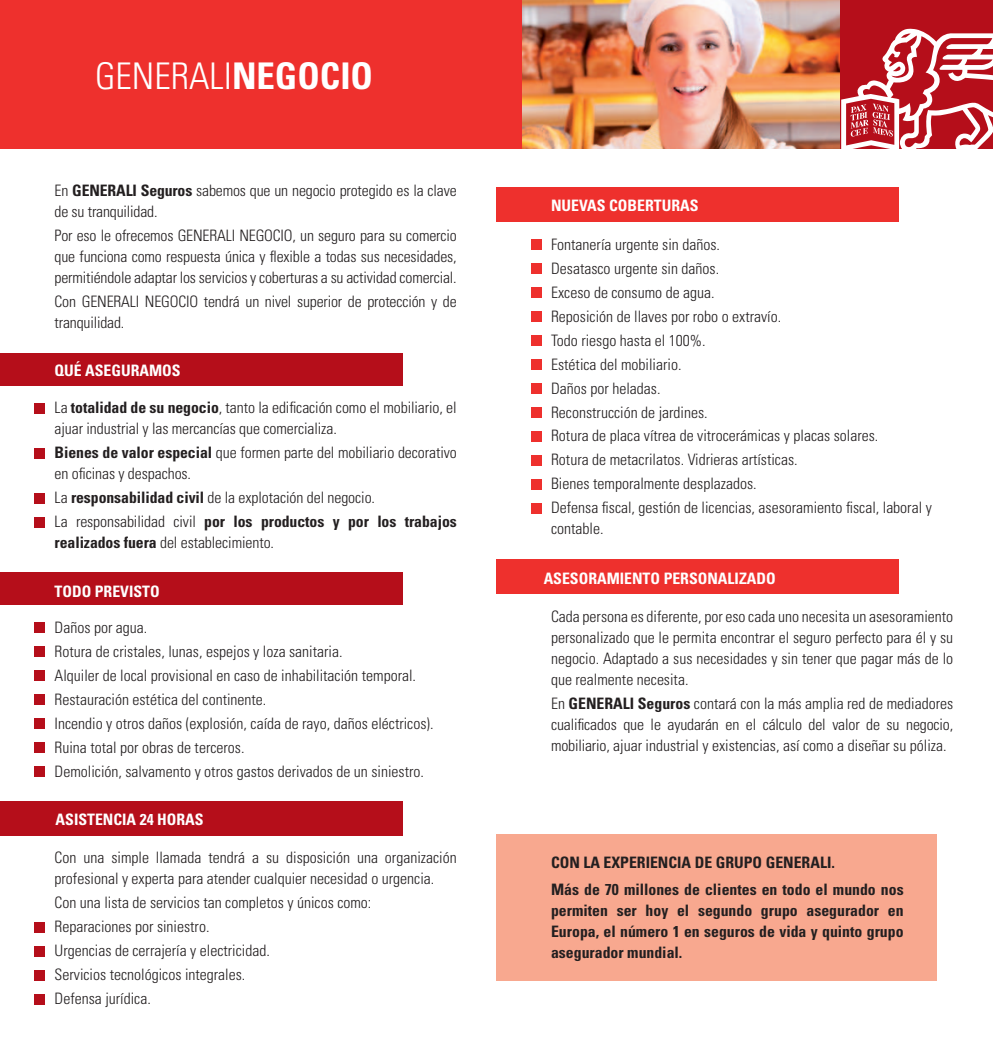
<style>
.page{position:relative;width:993px;height:1042px;background:#fff}
.page>*{position:absolute;margin:0;border:0;box-sizing:border-box;transform-origin:0 0}
.t1{font:300 condensed 36.75px "Univers";color:#fff}
.t2{font:300 condensed 15.75px/24px "Univers";color:#231f20}
.t3{font:700 condensed 15.75px/21px "Univers";color:#231f20}
.t4{font:700 condensed 15.75px "Univers";color:#fff}
.s1{font-weight:700}
</style>
<div class="page">
<img style="left:521px;top:0;width:318px;height:149px">
<div style="left:0;top:0;width:521px;height:149px;background:#ee302d"></div>
<div style="left:839px;top:0;width:153px;height:149px;background:#b50e1a"></div>
<svg style="left:841px;top:28px;width:151px;height:121px"></svg>
<div style="left:0;top:353px;width:402px;height:32px;background:#b50e1a"></div>
<div style="left:0;top:572px;width:402px;height:33px;background:#b50e1a"></div>
<div style="left:35px;top:922px;width:10px;height:10px;background:#b50e1a"></div>
<div style="left:35px;top:946px;width:10px;height:10px;background:#b50e1a"></div>
<div style="left:35px;top:970px;width:10px;height:10px;background:#b50e1a"></div>
<div style="left:35px;top:994px;width:10px;height:10px;background:#b50e1a"></div>
<div style="left:35px;top:403px;width:10px;height:10px;background:#b50e1a"></div>
<div style="left:35px;top:448px;width:10px;height:10px;background:#b50e1a"></div>
<div style="left:35px;top:493px;width:10px;height:11px;background:#b50e1a"></div>
<div style="left:35px;top:518px;width:10px;height:10px;background:#b50e1a"></div>
<div style="left:35px;top:622px;width:10px;height:11px;background:#b50e1a"></div>
<div style="left:35px;top:647px;width:10px;height:10px;background:#b50e1a"></div>
<div style="left:35px;top:670px;width:10px;height:11px;background:#b50e1a"></div>
<div style="left:35px;top:694px;width:10px;height:11px;background:#b50e1a"></div>
<div style="left:35px;top:718px;width:10px;height:10px;background:#b50e1a"></div>
<div style="left:35px;top:742px;width:10px;height:11px;background:#b50e1a"></div>
<div style="left:35px;top:766px;width:10px;height:11px;background:#b50e1a"></div>
<div style="left:0;top:801px;width:402px;height:35px;background:#b50e1a"></div>
<div style="left:496px;top:187px;width:402px;height:35px;background:#ee302d"></div>
<div style="left:496px;top:559px;width:402px;height:35px;background:#ee302d"></div>
<div style="left:531px;top:239px;width:10px;height:11px;background:#ee302d"></div>
<div style="left:531px;top:263px;width:10px;height:10px;background:#ee302d"></div>
<div style="left:531px;top:287px;width:10px;height:11px;background:#ee302d"></div>
<div style="left:531px;top:311px;width:10px;height:11px;background:#ee302d"></div>
<div style="left:531px;top:456px;width:10px;height:10px;background:#ee302d"></div>
<div style="left:531px;top:479px;width:10px;height:10px;background:#ee302d"></div>
<div style="left:531px;top:503px;width:10px;height:10px;background:#ee302d"></div>
<div style="left:531px;top:335px;width:10px;height:11px;background:#ee302d"></div>
<div style="left:531px;top:359px;width:10px;height:11px;background:#ee302d"></div>
<div style="left:531px;top:383px;width:10px;height:10px;background:#ee302d"></div>
<div style="left:531px;top:407px;width:10px;height:10px;background:#ee302d"></div>
<div style="left:531px;top:431px;width:10px;height:10px;background:#ee302d"></div>
<div style="left:496px;top:834px;width:441px;height:146px;background:#f8a88f"></div>
<h1 class="t1" style="left:95px;top:54px;width:279px">GENERALI<span class="s1">NEGOCIO</span></h1>
<p class="t2" style="left:55px;top:180px;width:403px;line-height:21px">En <span class="s1">GENERALI Seguros</span> sabemos que un negocio protegido es la clave de su tranquilidad.</p>
<p class="t2" style="left:55px;top:225px;width:403px;line-height:21px;text-align:justify">Por eso le ofrecemos GENERALI NEGOCIO, un seguro para su comercio que funciona como respuesta única y flexible a todas sus necesidades, permitiéndole adaptar los servicios y coberturas a su actividad comercial.</p>
<p class="t2" style="left:55px;top:291px;width:403px;line-height:21px">Con GENERALI NEGOCIO tendrá un nivel superior de protección y de tranquilidad.</p>
<p class="t4" style="left:55px;top:360px;width:127px">QUÉ ASEGURAMOS</p>
<p class="t2" style="left:55px;top:397px;width:403px;line-height:21px">La <span class="s1">totalidad de su negocio</span>, tanto la edificación como el mobiliario, el ajuar industrial y las mercancías que comercializa.</p>
<p class="t2" style="left:55px;top:442px;width:403px;line-height:21px"><span class="s1">Bienes de valor especial</span> que formen parte del mobiliario decorativo en oficinas y despachos.</p>
<p class="t2" style="left:55px;top:486px;width:403px">La <span class="s1">responsabilidad civil</span> de la explotación del negocio.<br>La responsabilidad civil <span class="s1">por los productos y por los trabajos</span></p>
<p class="t2" style="left:55px;top:531px;width:221px"><span class="s1">realizados fuera</span> del establecimiento.</p>
<p class="t4" style="left:55px;top:581px;width:107px">TODO PREVISTO</p>
<p class="t2" style="left:55px;top:615px;width:380px">Daños por agua.<br>Rotura de cristales, lunas, espejos y loza sanitaria.<br>Alquiler de local provisional en caso de inhabilitación temporal.<br>Restauración estética del continente.<br>Incendio y otros daños (explosión, caída de rayo, daños eléctricos).<br>Ruina total por obras de terceros.<br>Demolición, salvamento y otros gastos derivados de un siniestro.</p>
<p class="t4" style="left:56px;top:810px;width:149px">ASISTENCIA 24 HORAS</p>
<p class="t2" style="left:55px;top:847px;width:403px;line-height:21px">Con una simple llamada tendrá a su disposición una organización profesional y experta para atender cualquier necesidad o urgencia.</p>
<p class="t2" style="left:55px;top:891px;width:318px">Con una lista de servicios tan completos y únicos como:<br>Reparaciones por siniestro.<br>Urgencias de cerrajería y electricidad.<br>Servicios tecnológicos integrales.<br>Defensa jurídica.</p>
<p class="t4" style="left:551px;top:196px;width:149px">NUEVAS COBERTURAS</p>
<p class="t2" style="left:551px;top:232px;width:382px">Fontanería urgente sin daños.<br>Desatasco urgente sin daños.<br>Exceso de consumo de agua.<br>Reposición de llaves por robo o extravío.<br>Todo riesgo hasta el 100%.<br>Estética del mobiliario.<br>Daños por heladas.<br>Reconstrucción de jardines.<br>Rotura de placa vítrea de vitrocerámicas y placas solares.<br>Rotura de metacrilatos. Vidrieras artísticas.<br>Bienes temporalmente desplazados.<br>Defensa fiscal, gestión de licencias, asesoramiento fiscal, laboral y</p>
<p class="t2" style="left:551px;top:517px;width:54px">contable.</p>
<p class="t4" style="left:543px;top:568px;width:233px">ASESORAMIENTO PERSONALIZADO</p>
<p class="t2" style="left:551px;top:606px;width:403px;line-height:21px;text-align:justify">Cada persona es diferente, por eso cada uno necesita un asesoramiento personalizado que le permita encontrar el seguro perfecto para él y su negocio. Adaptado a sus necesidades y sin tener que pagar más de lo que realmente necesita.</p>
<p class="t2" style="left:551px;top:693px;width:403px;line-height:21px;text-align:justify">En <span class="s1">GENERALI Seguros</span> contará con la más amplia red de mediadores cualificados que le ayudarán en el cálculo del valor de su negocio, mobiliario, ajuar industrial y existencias, así como a diseñar su póliza.</p>
<p class="t3" style="left:551px;top:849px;width:354px;line-height:26.2px">CON LA EXPERIENCIA DE GRUPO GENERALI.<br>Más de 70 millones de clientes en todo el mundo nos</p>
<p class="t3" style="left:551px;top:899px;width:354px;text-align:justify">permiten ser hoy el segundo grupo asegurador en Europa, el número 1 en seguros de vida y quinto grupo asegurador mundial.</p>
</div>
